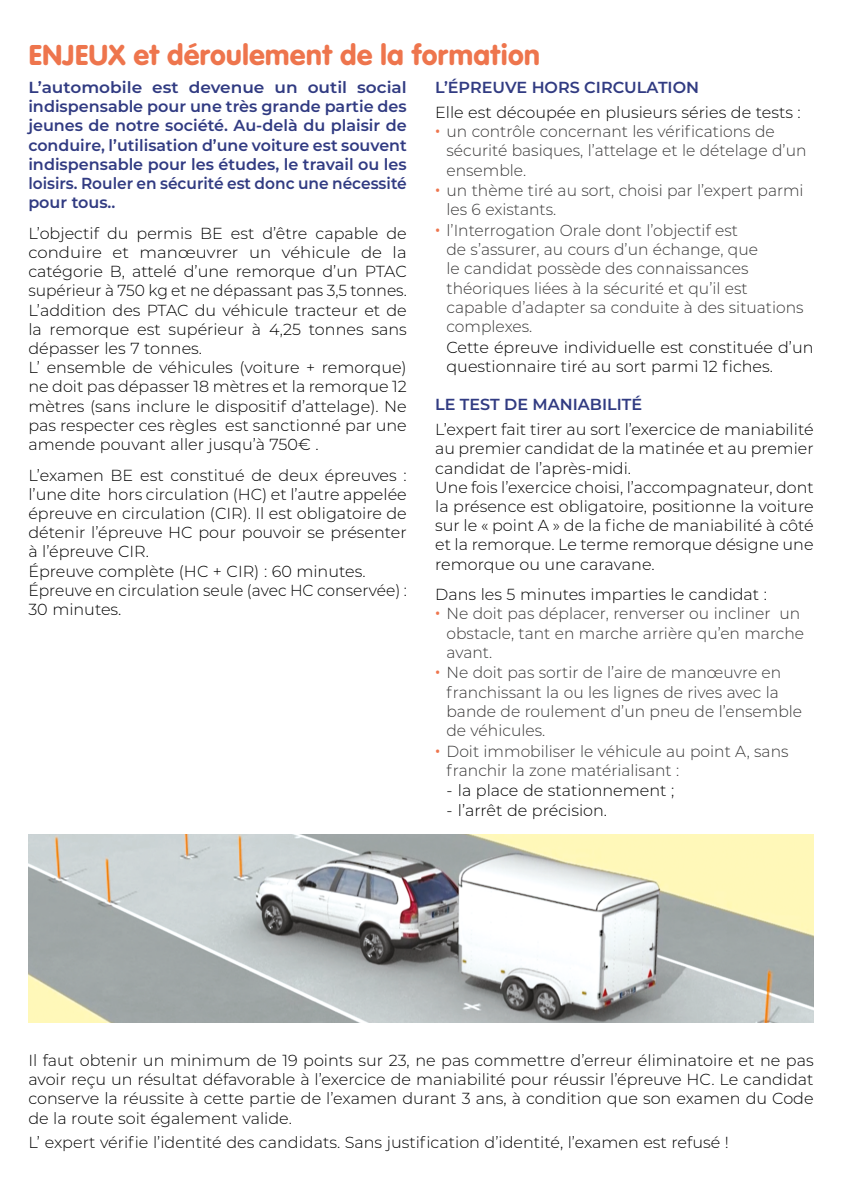
<style>
.page{position:relative;width:842px;height:1191px;background:#fff}
.page>*{position:absolute;margin:0;border:0;box-sizing:border-box;transform-origin:0 0}
.t1{font:30px "VAG Rundschrift D";color:#ee754d}
.t2{font:300 16px/19.2px "Montserrat";color:#000}
.t3{font:300 16px/19.2px "Montserrat";color:#373636}
.t4{font:600 16px/19.2px "Montserrat";color:#313b82;text-align:justify;scale:1.06 1}
.t5{font:600 16px "Montserrat";color:#313b82}
.s1{font-family:"Roboto";font-weight:400;color:#ee754d}
</style>
<div class="page">
<img style="left:28px;top:834px;width:786px;height:188px">
<h1 class="t1" style="left:28px;top:37px;width:513px">ENJEUX et déroulement de la formation</h1>
<p class="t4" style="left:28px;top:77px;width:359px">L’automobile est devenue un outil social indispensable pour une très grande partie des jeunes de notre société. Au-delà du plaisir de conduire, l’utilisation d’une voiture est souvent indispensable pour les études, le travail ou les loisirs. Rouler en sécurité est donc une nécessité pour tous..</p>
<p class="t2" style="left:28px;top:223px;width:380px">L’objectif du permis BE est d’être capable de conduire et manœuvrer un véhicule de la catégorie B, attelé d’une remorque d’un PTAC supérieur à 750 kg et ne dépassant pas 3,5 tonnes.<br>L’addition des PTAC du véhicule tracteur et de la remorque est supérieur à 4,25 tonnes sans dépasser les 7 tonnes.<br>L’ ensemble de véhicules (voiture + remorque) ne doit pas dépasser 18 mètres et la remorque 12 mètres (sans inclure le dispositif d’attelage). Ne pas respecter ces règles est sanctionné par une amende pouvant aller jusqu’à 750€ .</p>
<p class="t2" style="left:28px;top:465px;width:380px">L’examen BE est constitué de deux épreuves : l’une dite hors circulation (HC) et l’autre appelée épreuve en circulation (CIR). Il est obligatoire de détenir l’épreuve HC pour pouvoir se présenter à l’épreuve CIR.<br>Épreuve complète (HC + CIR) : 60 minutes.<br>Épreuve en circulation seule (avec HC conservée) :<br>30 minutes.</p>
<p class="t5" style="left:435px;top:76px;width:265px">L’ÉPREUVE HORS CIRCULATION</p>
<p class="t2" style="left:435px;top:102px;width:367px">Elle est découpée en plusieurs séries de tests :</p>
<p class="t3" style="left:446px;top:121px;width:361px;text-indent:-11px"><span class="s1">•</span> un contrôle concernant les vérifications de sécurité basiques, l’attelage et le dételage d’un ensemble.</p>
<p class="t3" style="left:446px;top:180px;width:359px;text-indent:-11px"><span class="s1">•</span> un thème tiré au sort, choisi par l’expert parmi les 6 existants.</p>
<p class="t3" style="left:446px;top:220px;width:359px;text-indent:-11px"><span class="s1">•</span> l’Interrogation Orale dont l’objectif est<br>de s’assurer, au cours d’un échange, que<br>le candidat possède des connaissances théoriques liées à la sécurité et qu’il est capable d’adapter sa conduite à des situations complexes.</p>
<p class="t2" style="left:446px;top:337px;width:369px">Cette épreuve individuelle est constituée d’un questionnaire tiré au sort parmi 12 fiches.</p>
<p class="t5" style="left:435px;top:393px;width:209px">LE TEST DE MANIABILITÉ</p>
<p class="t2" style="left:435px;top:419px;width:380px">L’expert fait tirer au sort l’exercice de maniabilité au premier candidat de la matinée et au premier candidat de l’après-midi.<br>Une fois l’exercice choisi, l’accompagnateur, dont la présence est obligatoire, positionne la voiture sur le « point A » de la fiche de maniabilité à côté et la remorque. Le terme remorque désigne une remorque ou une caravane.</p>
<p class="t2" style="left:435px;top:584px;width:333px">Dans les 5 minutes imparties le candidat :</p>
<p class="t3" style="left:446px;top:603px;width:359px;text-indent:-11px"><span class="s1">•</span> Ne doit pas déplacer, renverser ou incliner un obstacle, tant en marche arrière qu’en marche avant.</p>
<p class="t3" style="left:446px;top:662px;width:357px;text-indent:-11px"><span class="s1">•</span> Ne doit pas sortir de l’aire de manœuvre en franchissant la ou les lignes de rives avec la bande de roulement d’un pneu de l’ensemble de véhicules.</p>
<p class="t3" style="left:446px;top:741px;width:344px;text-indent:-11px"><span class="s1">•</span> Doit immobiliser le véhicule au point A, sans franchir la zone matérialisant :</p>
<p class="t2" style="left:446px;top:780px;width:229px">‐ la place de stationnement ; ‐ l’arrêt de précision.</p>
<p class="t2" style="left:28px;top:1050px;width:787px;text-align:justify">Il faut obtenir un minimum de 19 points sur 23, ne pas commettre d’erreur éliminatoire et ne pas avoir reçu un résultat défavorable à l’exercice de maniabilité pour réussir l’épreuve HC. Le candidat conserve la réussite à cette partie de l’examen durant 3 ans, à condition que son examen du Code de la route soit également valide.</p>
<p class="t2" style="left:28px;top:1132px;width:702px">L’ expert vérifie l’identité des candidats. Sans justification d’identité, l’examen est refusé !</p>
</div>
